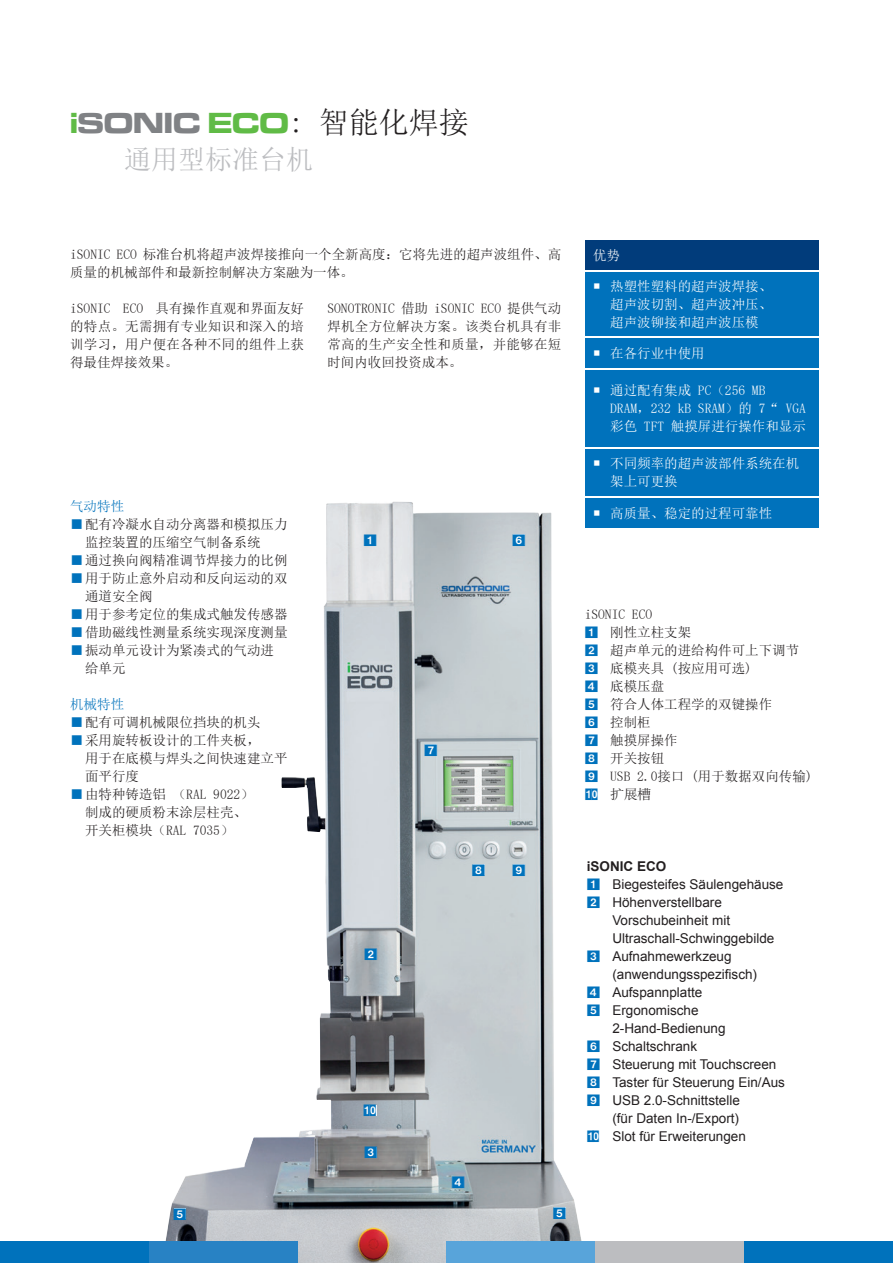
<style>
.page{position:relative;width:893px;height:1263px;background:#fff}
.page>*{position:absolute;margin:0;border:0;box-sizing:border-box;transform-origin:0 0}
.t1{font:30px "Sim Sun";color:#231f20}
.t2{font:27px "Sim Sun";color:#bcbdc0}
.t3{font:13.5px/18px "Sim Sun";color:#231f20}
.t4{font:13.5px/18px "Arial";color:#231f20}
.t5{font:13.5px/18px "Sim Sun";color:#fff}
.t6{font:700 13.5px "Arial";color:#231f20}
.t7{font:13.5px "Sim Sun";color:#0072bc}
.t8{font:13.5px "Sim Sun";color:#231f20;scale:1.05 1}
.s1{font-family:"Microgramma Com";font-weight:700;font-stretch:expanded;color:#60bb46}
.s2{font-family:"Microgramma Com";font-weight:700;font-stretch:expanded;color:#808285}
.s3{color:#0072bc}
</style>
<div class="page">
<img style="left:162px;top:501px;width:424px;height:762px">
<div style="left:585px;top:241px;width:234px;height:29px;background:#013c7b"></div>
<div style="left:585px;top:338px;width:234px;height:30px;background:#0072bc"></div>
<div style="left:585px;top:272px;width:234px;height:64px;background:#0072bc"></div>
<div style="left:585px;top:370px;width:234px;height:77px;background:#0072bc"></div>
<div style="left:585px;top:449px;width:234px;height:47px;background:#0072bc"></div>
<div style="left:585px;top:498px;width:234px;height:30px;background:#0072bc"></div>
<div style="left:473px;top:864px;width:11px;height:11px;background:#fff"></div>
<div style="left:514px;top:864px;width:11px;height:11px;background:#fff"></div>
<div style="left:0;top:1242px;width:149px;height:21px;background:#0072bc"></div>
<div style="left:149px;top:1242px;width:149px;height:21px;background:#2882c4"></div>
<div style="left:446px;top:1242px;width:149px;height:21px;background:#58a4da"></div>
<div style="left:595px;top:1242px;width:149px;height:21px;background:#bcbdc0"></div>
<div style="left:744px;top:1242px;width:149px;height:21px;background:#0072bc"></div>
<svg style="left:364px;top:534px;width:12px;height:12px"></svg>
<svg style="left:365px;top:948px;width:12px;height:12px"></svg>
<svg style="left:174px;top:1208px;width:12px;height:12px"></svg>
<svg style="left:553px;top:1207px;width:13px;height:12px"></svg>
<svg style="left:513px;top:534px;width:12px;height:12px"></svg>
<svg style="left:425px;top:745px;width:12px;height:11px"></svg>
<svg style="left:472px;top:865px;width:13px;height:11px"></svg>
<svg style="left:513px;top:865px;width:12px;height:11px"></svg>
<svg style="left:585px;top:626px;width:1px;height:12px"></svg>
<svg style="left:585px;top:644px;width:1px;height:12px"></svg>
<svg style="left:585px;top:698px;width:1px;height:12px"></svg>
<svg style="left:585px;top:716px;width:1px;height:12px"></svg>
<svg style="left:585px;top:734px;width:1px;height:12px"></svg>
<svg style="left:585px;top:752px;width:1px;height:12px"></svg>
<svg style="left:585px;top:770px;width:1px;height:12px"></svg>
<svg style="left:365px;top:1146px;width:12px;height:12px"></svg>
<svg style="left:452px;top:1177px;width:12px;height:11px"></svg>
<svg style="left:364px;top:1105px;width:12px;height:11px"></svg>
<h1 class="t1" style="left:70px;top:107px;width:400px"><span class="s1">i</span><span class="s2">SONIC</span> <span class="s1">ECO</span>: 智能化焊接</h1>
<h2 class="t2" style="left:124px;top:145px;width:190px">通用型标准台机</h2>
<p class="t3" style="left:70px;top:245px;width:493px">iSONIC ECO 标准台机将超声波焊接推向一个全新高度：它将先进的超声波组件、高质量的机械部件和最新控制解决方案融为一体。</p>
<p class="t3" style="left:70px;top:299px;width:235px;text-align:justify">iSONIC ECO 具有操作直观和界面友好的特点。无需拥有专业知识和深入的培训学习，用户便在各种不同的组件上获得最佳焊接效果。</p>
<p class="t3" style="left:327px;top:299px;width:235px;text-align:justify">SONOTRONIC 借助 iSONIC ECO 提供气动焊机全方位解决方案。该类台机具有非常高的生产安全性和质量，并能够在短时间内收回投资成本。</p>
<p class="t7" style="left:70px;top:499px;width:55px">气动特性</p>
<p class="t3" style="left:85px;top:515px;width:204px;text-indent:-15px"><span class="s3">■</span>配有冷凝水自动分离器和模拟压力监控装置的压缩空气制备系统</p>
<p class="t3" style="left:70px;top:551px;width:219px"><span class="s3">■</span>通过换向阀精准调节焊接力的比例</p>
<p class="t3" style="left:85px;top:569px;width:204px;text-indent:-15px"><span class="s3">■</span>用于防止意外启动和反向运动的双通道安全阀</p>
<p class="t3" style="left:70px;top:605px;width:219px"><span class="s3">■</span>用于参考定位的集成式触发传感器</p>
<p class="t3" style="left:70px;top:623px;width:219px"><span class="s3">■</span>借助磁线性测量系统实现深度测量</p>
<p class="t3" style="left:85px;top:641px;width:191px;text-indent:-15px"><span class="s3">■</span>振动单元设计为紧凑式的气动进给单元</p>
<p class="t7" style="left:70px;top:697px;width:55px">机械特性</p>
<p class="t3" style="left:70px;top:713px;width:192px"><span class="s3">■</span>配有可调机械限位挡块的机头</p>
<p class="t3" style="left:85px;top:731px;width:204px;text-indent:-15px"><span class="s3">■</span>采用旋转板设计的工件夹板，<br>用于在底模与焊头之间快速建立平面平行度</p>
<p class="t3" style="left:85px;top:785px;width:170px;text-indent:-15px"><span class="s3">■</span>由特种铸造铝 （RAL 9022）制成的硬质粉末涂层柱壳、开关柜模块（RAL 7035）</p>
<p class="t5" style="left:593px;top:246px;width:28px">优势</p>
<p class="t5" style="left:610px;top:277px;width:163px;text-align:justify">热塑性塑料的超声波焊接、超声波切割、超声波冲压、超声波铆接和超声波压模</p>
<p class="t5" style="left:610px;top:344px;width:96px">在各行业中使用</p>
<p class="t5" style="left:610px;top:381px;width:197px">通过配有集成 PC（256 MB<br>DRAM，232 kB SRAM）的 7“ VGA彩色 TFT 触摸屏进行操作和显示</p>
<p class="t5" style="left:610px;top:454px;width:190px">不同频率的超声波部件系统在机架上可更换</p>
<p class="t5" style="left:610px;top:504px;width:163px">高质量、稳定的过程可靠性</p>
<p class="t3" style="left:610px;top:605px;width:191px;text-indent:-26px">iSONIC ECO<br>刚性立柱支架<br>超声单元的进给构件可上下调节</p>
<p class="t3" style="left:585px;top:659px;width:169px"><span class="s3">✓</span> 底模夹具 (按应用可选)</p>
<p class="t3" style="left:610px;top:677px;width:204px;text-indent:-26px"><span class="s3">✔</span> 底模压盘<br>符合人体工程学的双键操作<br>控制柜<br>触摸屏操作<br>开关按钮<br>USB 2.0接口 (用于数据双向传输)</p>
<p class="t8" style="left:585px;top:787px;width:65px"><span class="s3">••</span> 扩展槽</p>
<p class="t6" style="left:587px;top:857px;width:81px">iSONIC ECO</p>
<p class="t4" style="left:612px;top:875px;width:173px">Biegesteifes Säulengehäuse<br>Höhenverstellbare<br>Vorschubeinheit mit<br>Ultraschall-Schwinggebilde</p>
<p class="t4" style="left:612px;top:947px;width:146px;text-indent:-26px"><span class="s3">✓</span> Aufnahmewerkzeug (anwendungsspezifisch)</p>
<p class="t4" style="left:612px;top:983px;width:174px;text-indent:-26px"><span class="s3">✔</span> Aufspannplatte<br>Ergonomische<br>2-Hand-Bedienung<br>Schaltschrank<br>Steuerung mit Touchscreen<br>Taster für Steuerung Ein/Aus<br>USB 2.0-Schnittstelle<br>(für Daten In-/Export)</p>
<p class="t4" style="left:587px;top:1127px;width:161px"><span class="s3">••</span> Slot für Erweiterungen</p>
</div>
